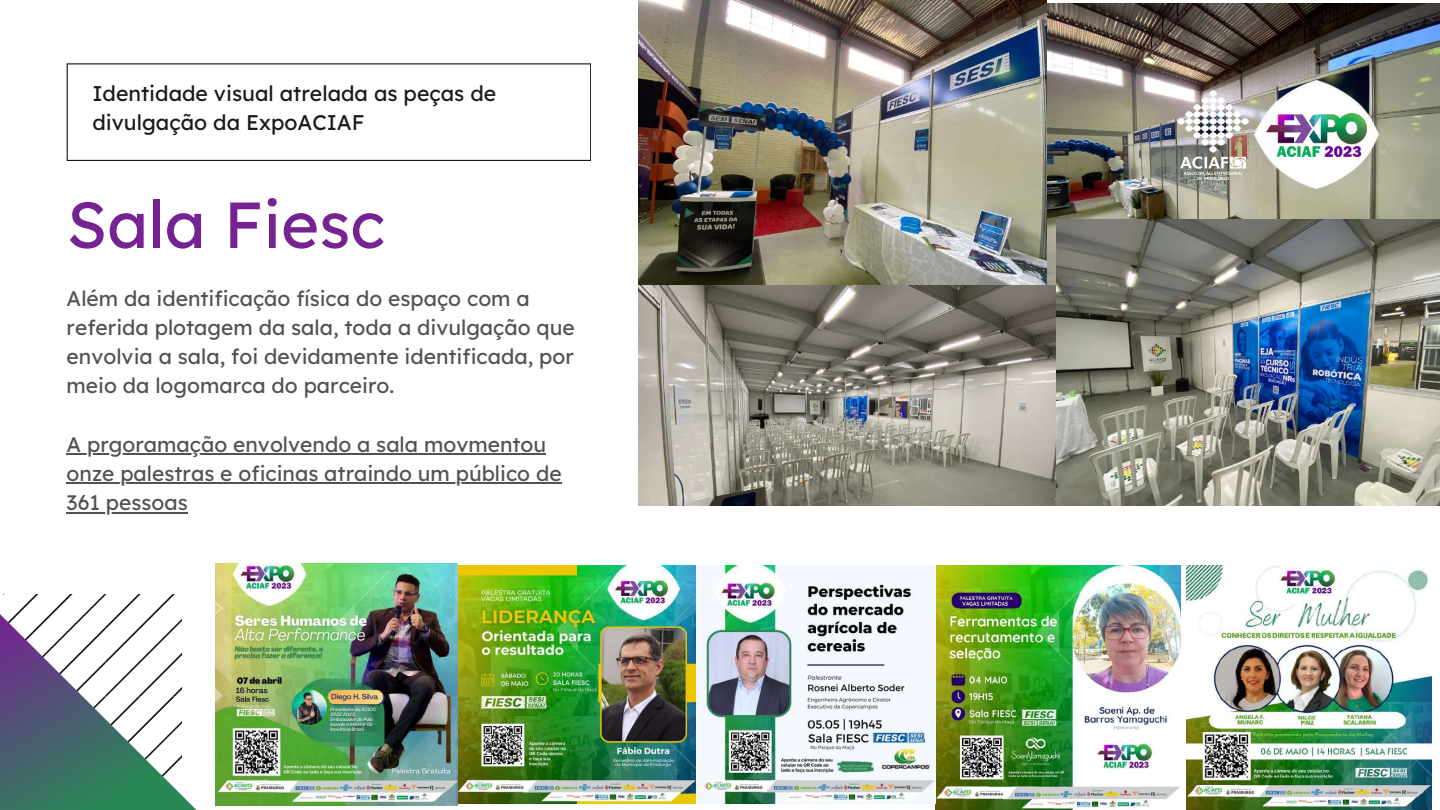
<style>
.page{position:relative;width:1440px;height:810px;background:#fff}
.page>*{position:absolute;margin:0;border:0;box-sizing:border-box;transform-origin:0 0}
.t1{font:65px "Lexend Deca";color:#752392}
.t2{font:21.2px/29.2px "Lexend Deca";color:#191919}
.t3{font:21px/29.2px "Lexend Deca";color:#525252}
</style>
<div class="page">
<svg style="left:67px;top:63px;width:524px;height:98px"></svg>
<svg style="left:0;top:594px;width:196px;height:216px"></svg>
<img style="left:1047px;top:3px;width:393px;height:282px">
<img style="left:639px;top:0;width:408px;height:285px">
<img style="left:639px;top:285px;width:418px;height:220px">
<img style="left:1057px;top:219px;width:383px;height:286px">
<img style="left:458px;top:565px;width:477px;height:239px">
<img style="left:215px;top:563px;width:243px;height:243px">
<img style="left:1186px;top:565px;width:245px;height:245px">
<img style="left:936px;top:565px;width:245px;height:245px">
<hr style="left:67px;top:453px;width:479px;height:2px;background:#525252">
<hr style="left:67px;top:483px;width:495px;height:1px;background:#525252">
<hr style="left:67px;top:512px;width:121px;height:1px;background:#525252">
<img style="left:1255px;top:81px;width:123px;height:107px">
<img style="left:1266px;top:113px;width:100px;height:43px">
<img style="left:1177px;top:91px;width:71px;height:88px">
<p class="t2" style="left:92px;top:78px;width:405px">Identidade visual atrelada as peças de divulgação da ExpoACIAF</p>
<h1 class="t1" style="left:67px;top:183px;width:320px">Sala Fiesc</h1>
<p class="t3" style="left:67px;top:283px;width:510px">Além da identificação física do espaço com a referida plotagem da sala, toda a divulgação que envolvia a sala, foi devidamente identificada, por meio da logomarca do parceiro.</p>
<p class="t3" style="left:67px;top:430px;width:497px">A prgoramação envolvendo a sala movmentou onze palestras e oficinas atraindo um público de<br>361 pessoas</p>
</div>
